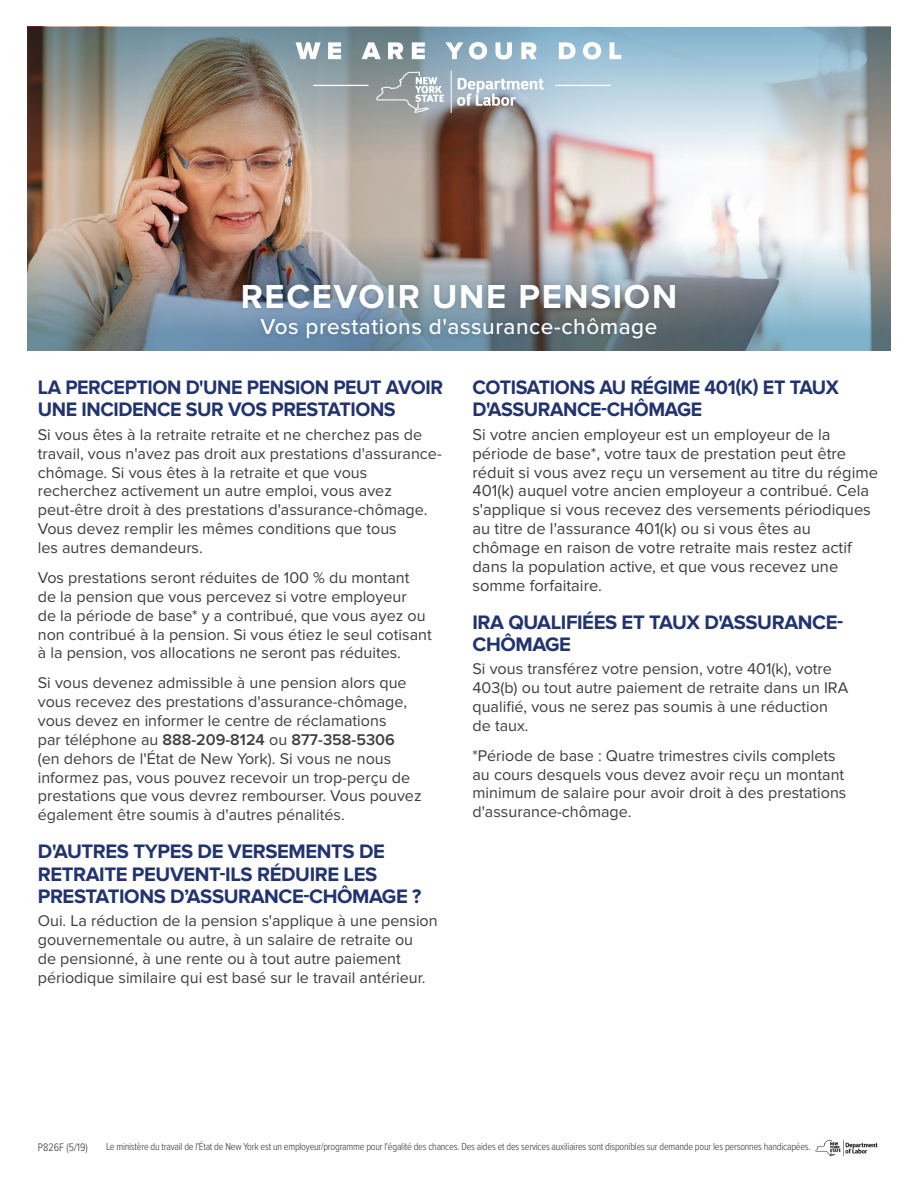
<style>
.page{position:relative;width:918px;height:1188px;background:#fff}
.page>*{position:absolute;margin:0;border:0;box-sizing:border-box;transform-origin:0 0}
.Fact_Sheet_Headline{font:700 34.5px "Proxima Nova";letter-spacing:.05em;color:#fff}
.Fact_Sheet_Sub-head{font:500 22.5px "Proxima Nova";letter-spacing:.025em;color:#fff}
.Section_Headline{font:700 20.25px/22.5px "Proxima Nova";letter-spacing:-.02em;color:#22346f}
.Body_Copy{font:16.5px/18.9px "Proxima Nova";color:#3e3e3f}
.Body_Copy-2{font:16.2px/18.9px "Proxima Nova";color:#3e3e3f}
.Sub-bullets{font:16.2px/18.9px "Proxima Nova";color:#3e3e3f}
.P{font:300 11.25px "Proxima Nova Cond";color:#312f30}
.Disclaimer{font:300 10.5px "Proxima Nova Cond";letter-spacing:-.02em;color:#312f30}
.s1{font-weight:600}
</style>
<div class="page">
<img style="left:27px;top:162px;width:864px;height:73px">
<img style="left:27px;top:27px;width:864px;height:135px">
<img style="left:27px;top:235px;width:864px;height:116px">
<div style="left:237px;top:278px;width:443px;height:67px;background:#002953;opacity:.2"></div>
<img style="left:276px;top:26px;width:366px;height:105px">
<img style="left:815px;top:1139px;width:63px;height:18px">
<p class="Fact_Sheet_Headline" style="left:241px;top:276px;width:438px">RECEVOIR UNE PENSION</p>
<p class="Fact_Sheet_Sub-head" style="left:261px;top:314px;width:398px">Vos prestations d'assurance-chômage</p>
<p class="Section_Headline" style="left:38px;top:376px;width:407px">LA PERCEPTION D'UNE PENSION PEUT AVOIR<br>UNE INCIDENCE SUR VOS PRESTATIONS</p>
<p class="Body_Copy-2" style="left:38px;top:425px;width:406px">Si vous êtes à la retraite retraite et ne cherchez pas de travail, vous n'avez pas droit aux prestations d'assurance&shy;chômage. Si vous êtes à la retraite et que vous recherchez activement un autre emploi, vous avez peut-être droit à des prestations d'assurance-chômage.<br>Vous devez remplir les mêmes conditions que tous<br>les autres demandeurs.</p>
<p class="Body_Copy-2" style="left:38px;top:568px;width:396px">Vos prestations seront réduites de 100 % du montant de la pension que vous percevez si votre employeur<br>de la période de base* y a contribué, que vous ayez ou non contribué à la pension. Si vous étiez le seul cotisant à la pension, vos allocations ne seront pas réduites.</p>
<p class="Body_Copy-2" style="left:38px;top:674px;width:385px">Si vous devenez admissible à une pension alors que vous recevez des prestations d'assurance-chômage, vous devez en informer le centre de réclamations<br>par téléphone au <span class="s1">888-209-8124</span> ou <span class="s1">877-358-5306<br></span>(en dehors de l'État de New York). Si vous ne nous informez pas, vous pouvez recevoir un trop-perçu de prestations que vous devrez rembourser. Vous pouvez également être soumis à d'autres pénalités.</p>
<p class="Section_Headline" style="left:38px;top:840px;width:385px">D'AUTRES TYPES DE VERSEMENTS DE<br>RETRAITE PEUVENT-ILS RÉDUIRE LES<br>PRESTATIONS D’ASSURANCE-CHÔMAGE ?</p>
<p class="Sub-bullets" style="left:38px;top:912px;width:401px">Oui. La réduction de la pension s'applique à une pension gouvernementale ou autre, à un salaire de retraite ou<br>de pensionné, à une rente ou à tout autre paiement périodique similaire qui est basé sur le travail antérieur.</p>
<p class="Section_Headline" style="left:472px;top:376px;width:368px">COTISATIONS AU RÉGIME 401(K) ET TAUX<br>D'ASSURANCE-CHÔMAGE</p>
<p class="Body_Copy" style="left:472px;top:425px;width:407px">Si votre ancien employeur est un employeur de la période de base*, votre taux de prestation peut être réduit si vous avez reçu un versement au titre du régime 401(k) auquel votre ancien employeur a contribué. Cela s'applique si vous recevez des versements périodiques au titre de l'assurance 401(k) ou si vous êtes au chômage en raison de votre retraite mais restez actif dans la population active, et que vous recevez une somme forfaitaire.</p>
<p class="Section_Headline" style="left:472px;top:611px;width:372px">IRA QUALIFIÉES ET TAUX D'ASSURANCE-<br>CHÔMAGE</p>
<p class="Body_Copy-2" style="left:472px;top:660px;width:377px">Si vous transférez votre pension, votre 401(k), votre 403(b) ou tout autre paiement de retraite dans un IRA qualifié, vous ne serez pas soumis à une réduction de taux.</p>
<p class="Body_Copy-2" style="left:472px;top:746px;width:375px">*Période de base : Quatre trimestres civils complets au cours desquels vous devez avoir reçu un montant minimum de salaire pour avoir droit à des prestations d'assurance-chômage.</p>
<p class="P" style="left:38px;top:1141px;width:51px">P826F (5/19)</p>
<p class="Disclaimer" style="left:106px;top:1141px;width:706px">Le ministère du travail de l'État de New York est un employeur/programme pour l'égalité des chances. Des aides et des services auxiliaires sont disponibles sur demande pour les personnes handicapées.</p>
</div>
